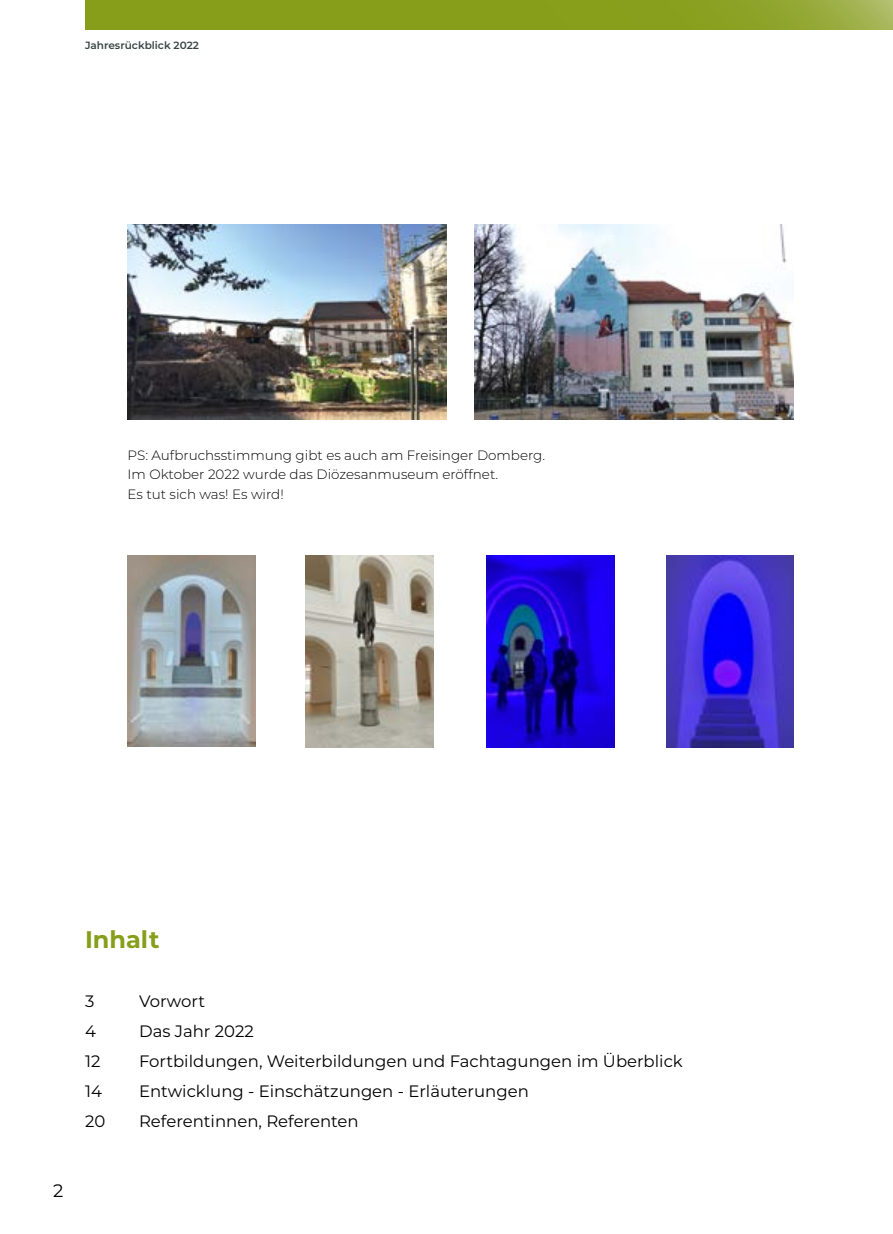
<style>
.page{position:relative;width:893px;height:1234px;background:#fff}
.page>*{position:absolute;margin:0;border:0;box-sizing:border-box;transform-origin:0 0}
.t1{font:700 24px "Montserrat";color:#879e1b}
.t2{font:18px "Montserrat";color:#000}
.t3{font:16.5px "Montserrat";color:#000}
.t4{font:300 13.5px/19.5px "Montserrat";color:#000}
.t5{font:600 10.5px "Montserrat";color:#364542}
</style>
<div class="page">
<svg style="left:85px;top:0;width:808px;height:30px;background:#8aa022"></svg>
<img style="left:474px;top:225px;width:319px;height:194px">
<img style="left:487px;top:555px;width:127px;height:191px">
<img style="left:306px;top:555px;width:127px;height:191px">
<img style="left:128px;top:555px;width:127px;height:191px">
<img style="left:666px;top:555px;width:128px;height:191px">
<img style="left:128px;top:225px;width:318px;height:194px">
<p class="t5" style="left:85px;top:38px;width:115px">Jahresrückblick 2022</p>
<p class="t4" style="left:128px;top:444px;width:419px">PS: Aufbruchsstimmung gibt es auch am Freisinger Domberg.<br>Im Oktober 2022 wurde das Diözesanmuseum eröffnet.<br>Es tut sich was! Es wird!</p>
<p class="t2" style="left:53px;top:1178px;width:12px">2</p>
<h1 class="t1" style="left:85px;top:921px;width:76px">Inhalt</h1>
<p class="t3" style="left:85px;top:989px;width:11px">3</p>
<p class="t3" style="left:139px;top:989px;width:67px">Vorwort</p>
<p class="t3" style="left:85px;top:1019px;width:12px">4</p>
<p class="t3" style="left:139px;top:1019px;width:116px">Das Jahr 2022</p>
<p class="t3" style="left:85px;top:1049px;width:17px">12</p>
<p class="t3" style="left:139px;top:1049px;width:545px">Fortbildungen, Weiterbildungen und Fachtagungen im Überblick</p>
<p class="t3" style="left:85px;top:1079px;width:18px">14</p>
<p class="t3" style="left:139px;top:1079px;width:391px">Entwicklung - Einschätzungen - Erläuterungen</p>
<p class="t3" style="left:85px;top:1109px;width:22px">20</p>
<p class="t3" style="left:139px;top:1109px;width:221px">Referentinnen, Referenten</p>
</div>
